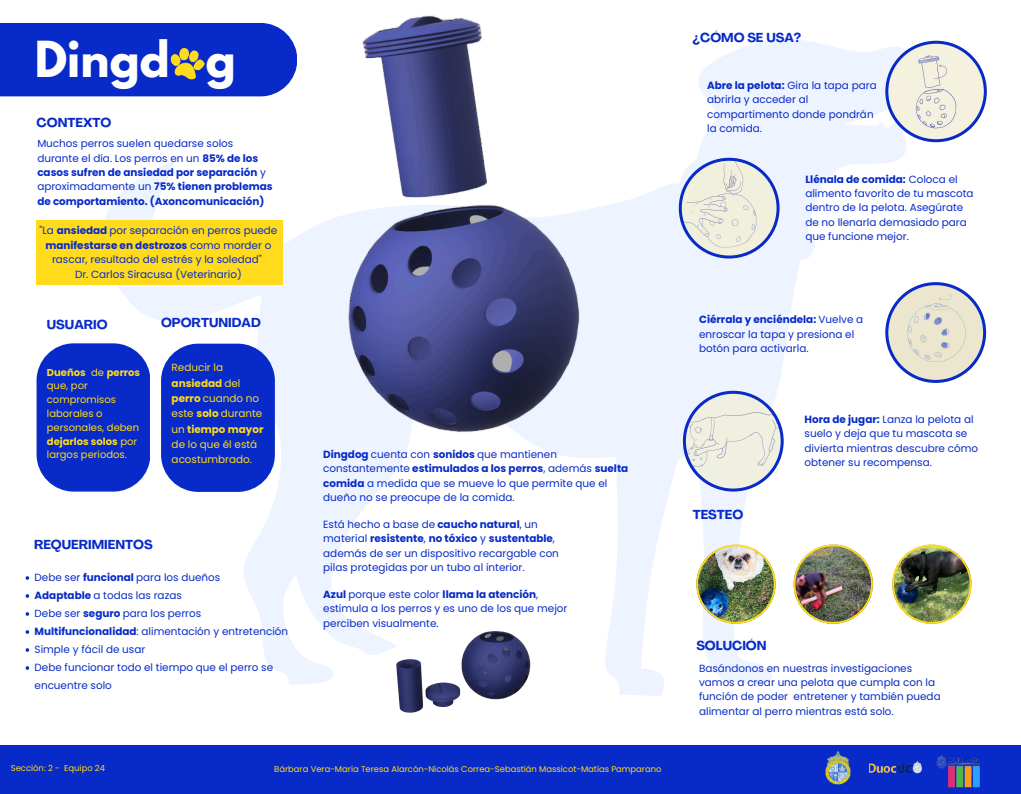
<style>
.page{position:relative;width:1021px;height:794px;background:#fff}
.page>*{position:absolute;margin:0;border:0;box-sizing:border-box;transform-origin:0 0}
.t1{font:700 44px "League Spartan";color:#fff}
.t2{font:700 12.8px "Agrandir";color:#072ac8}
.t3{font:10.4px/14.4px "Poppins";color:#072ac8}
.t4{font:700 10.4px/14.4px "Poppins";color:#072ac8}
.t5{font:10.4px/15.3px "Poppins";color:#ffdb1c}
.t6{font:10px/13.8px "Poppins";color:#ffdb1c}
.t7{font:8.4px "Poppins";color:#ffdb1c}
.s1{font-weight:400}
.s2{font-weight:700}
</style>
<div class="page">
<svg style="left:244px;top:508px;width:532px;height:185px"></svg>
<img style="left:0;top:15px;width:987px;height:493px">
<div style="left:0;top:23px;width:297px;height:73px;background:#072ac8"></div>
<div style="left:37px;top:220px;width:246px;height:65px;background:#ffdb1c"></div>
<svg style="left:885px;top:41px;width:101px;height:101px;background:#dbdde1"></svg>
<svg style="left:679px;top:157px;width:136px;height:104px;background:#dde2e8"></svg>
<div style="left:37px;top:343px;width:113px;height:148px;background:#072ac8;border-radius:37px"></div>
<div style="left:161px;top:344px;width:114px;height:148px;background:#072ac8;border-radius:37px"></div>
<div style="left:0;top:746px;width:1021px;height:48px;background:#072ac8"></div>
<svg style="left:885px;top:282px;width:101px;height:101px"></svg>
<svg style="left:683px;top:391px;width:100px;height:100px;background:#d9dde3"></svg>
<img style="left:696px;top:544px;width:79px;height:80px">
<img style="left:793px;top:544px;width:80px;height:80px">
<img style="left:825px;top:751px;width:25px;height:33px">
<img style="left:892px;top:544px;width:79px;height:80px">
<img style="left:318px;top:596px;width:294px;height:150px">
<img style="left:870px;top:761px;width:52px;height:13px">
<img style="left:936px;top:755px;width:44px;height:33px">
<svg style="left:26px;top:576px;width:3px;height:4px"></svg>
<svg style="left:26px;top:594px;width:3px;height:4px"></svg>
<svg style="left:26px;top:612px;width:3px;height:4px"></svg>
<svg style="left:26px;top:630px;width:3px;height:4px"></svg>
<svg style="left:26px;top:648px;width:3px;height:4px"></svg>
<svg style="left:26px;top:666px;width:3px;height:4px"></svg>
<p class="t1" style="left:35px;top:37px;width:203px">Dingd g</p>
<h2 class="t2" style="left:37px;top:117px;width:76px">CONTEXTO</h2>
<p class="t4" style="left:37px;top:136px;width:237px"><span class="s1">Muchos perros suelen quedarse solos durante el día. Los perros en un</span> 85% de los casos sufren de ansiedad por separación <span class="s1">y aproximadamente un</span> 75% tienen problemas de comportamiento. (Axoncomunicación)</p>
<h3 class="t3" style="left:39px;top:224px;width:239px;text-align:center">"La <span class="s2">ansiedad</span> por separación en perros puede <span class="s2">manifestarse en destrozos</span> como morder o rascar, resultado del estrés y la soledad"<br>Dr. Carlos Siracusa (Veterinario)</h3>
<p class="t2" style="left:47px;top:319px;width:62px">USUARIO</p>
<h3 class="t2" style="left:161px;top:317px;width:101px">OPORTUNIDAD</h3>
<p class="t6" style="left:47px;top:365px;width:95px"><span class="s2">Dueños</span> de <span class="s2">perros </span>que, por compromisos laborales o personales, deben <span class="s2">dejarlos solos</span> por largos periodos.</p>
<p class="t5" style="left:172px;top:360px;width:93px">Reducir la <span class="s2">ansiedad</span> del <span class="s2">perro</span> cuando no este <span class="s2">solo</span> durante un <span class="s2">tiempo mayor </span>de lo que él está acostumbrado.</p>
<p class="t2" style="left:34px;top:540px;width:120px">REQUERIMIENTOS</p>
<p class="t3" style="left:35px;top:570px;width:187px">Debe ser <span class="s2">funcional</span> para los dueños</p>
<h2 class="t3" style="left:35px;top:588px;width:149px"><span class="s2">Adaptable</span> a todas las razas</h2>
<h3 class="t3" style="left:35px;top:606px;width:168px">Debe ser <span class="s2">seguro</span> para los perros</h3>
<h2 class="t3" style="left:35px;top:624px;width:255px"><span class="s2">Multifuncionalidad</span>: alimentación y entretención</h2>
<p class="t3" style="left:35px;top:642px;width:112px">Simple y fácil de usar</p>
<p class="t3" style="left:35px;top:659px;width:240px;line-height:18px">Debe funcionar todo el tiempo que el perro se encuentre solo</p>
<p class="t3" style="left:323px;top:447px;width:306px"><span class="s2">Dingdog</span> cuenta con <span class="s2">sonidos</span> que mantienen constantemente <span class="s2">estimulados a los perros</span>, además <span class="s2">suelta comida</span> a medida que se mueve lo que permite que el dueño no se preocupe de la comida.</p>
<p class="t3" style="left:323px;top:517px;width:237px">Está hecho a base de <span class="s2">caucho natural</span>, un material <span class="s2">resistente</span>, <span class="s2">no tóxico</span> y <span class="s2">sustentable</span>, además de ser un dispositivo recargable con pilas protegidas por un tubo al interior.</p>
<h3 class="t3" style="left:323px;top:587px;width:246px"><span class="s2">Azul</span> porque este color <span class="s2">llama la atención</span>, estimula a los perros y es uno de los que mejor perciben visualmente.</h3>
<h3 class="t7" style="left:11px;top:762px;width:96px">Sección: 2 - Equipo 24</h3>
<p class="t7" style="left:274px;top:763px;width:389px">Bárbara Vera-María Teresa Alarcón-Nicolás Correa-Sebastián Massicot-Matías Pamparano</p>
<p class="t2" style="left:692px;top:32px;width:110px">¿CÓMO SE USA?</p>
<p class="t3" style="left:707px;top:78px;width:171px"><span class="s2">Abre la pelota:</span> Gira la tapa para abrirla y acceder al compartimento donde pondrán la comida.</p>
<h3 class="t3" style="left:805px;top:172px;width:170px"><span class="s2">Llénala de comida:</span> Coloca el alimento favorito de tu mascota dentro de la pelota. Asegúrate de no llenarla demasiado para que funcione mejor.</h3>
<h3 class="t3" style="left:699px;top:312px;width:166px"><span class="s2">Ciérrala y enciéndela:</span> Vuelve a enroscar la tapa y presiona el botón para activarla.</h3>
<h3 class="t2" style="left:692px;top:510px;width:52px">TESTEO</h3>
<h2 class="t3" style="left:804px;top:412px;width:175px"><span class="s2">Hora de jugar:</span> Lanza la pelota al suelo y deja que tu mascota se divierta mientras descubre cómo obtener su recompensa.</h2>
<h3 class="t2" style="left:696px;top:640px;width:72px">SOLUCIÓN</h3>
<h3 class="t3" style="left:699px;top:661px;width:243px">Basándonos en nuestras investigaciones vamos a crear una pelota que cumpla con la función de poder entretener y también pueda alimentar al perro mientras está solo.</h3>
</div>
